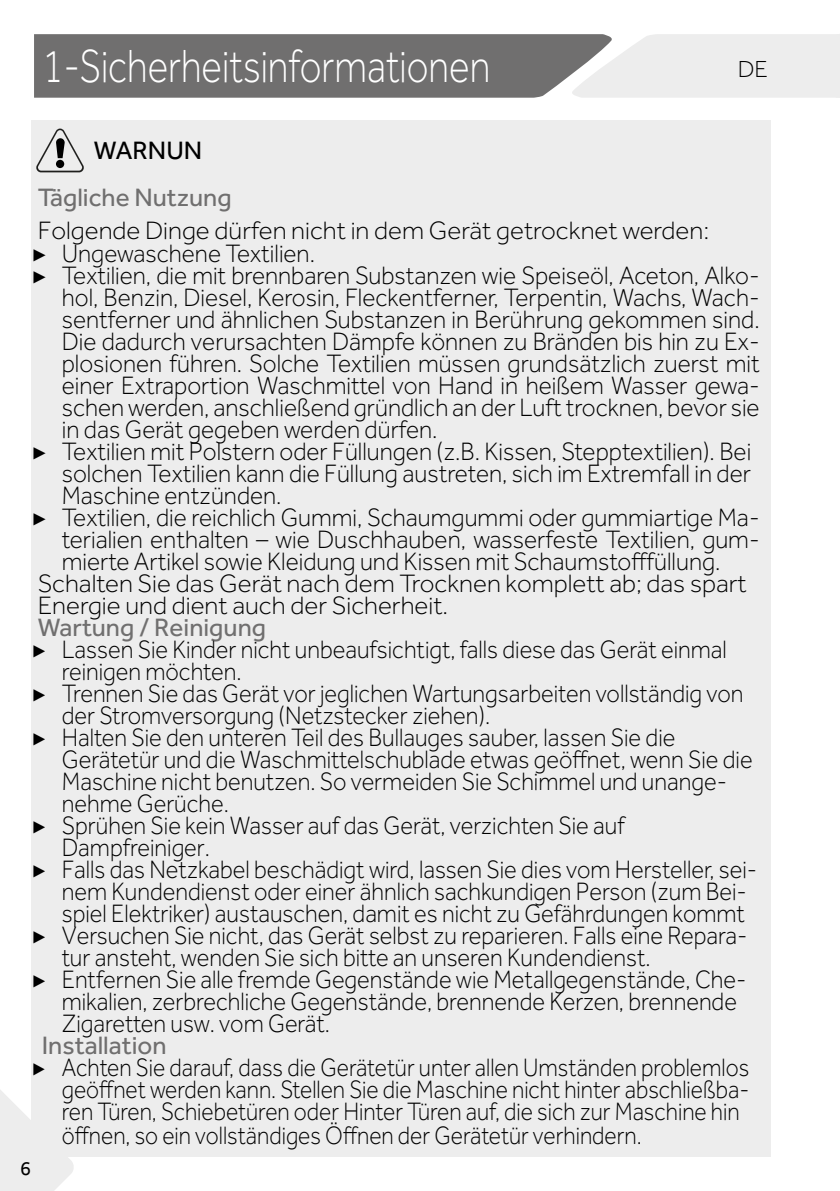
<style>
.page{position:relative;width:840px;height:1191px;background:#fff}
.page>*{position:absolute;margin:0;border:0;box-sizing:border-box;transform-origin:0 0}
.t1{font:300 48px "Effra";color:#fff;scale:.8 1}
.t2{font:300 26px "Effra";color:#000;scale:.91 1}
.t3{font:300 26px "Effra";color:#000;scale:.94 1}
.t4{font:300 26px "Effra";color:#000;scale:.88 1}
.t5{font:300 26px "Effra";color:#000}
.t6{font:26px "Effra";color:#706f6f}
.t7{font:26px "Effra";color:#000}
.t8{font:300 24px "Effra";color:#000}
.t9{font:20px "Effra";color:#000}
.s1{font-family:"Minion Pro";font-weight:400}
</style>
<div class="page">
<svg style="left:34px;top:34px;width:805px;height:64px;background:#999898"></svg>
<svg style="left:0;top:1045px;width:74px;height:146px"></svg>
<div style="left:32px;top:120px;width:738px;height:1037px;background:#ededed"></div>
<svg style="left:36px;top:129px;width:48px;height:43px"></svg>
<div style="left:56px;top:160px;width:8px;height:8px;background:#000;border-radius:50%"></div>
<h1 class="t1" style="left:43px;top:39px;width:560px">1-Sicherheitsinformationen</h1>
<p class="t8" style="left:737px;top:55px;width:32px">DE</p>
<p class="t7" style="left:94px;top:136px;width:110px">WARNUN</p>
<p class="t6" style="left:38px;top:182px;width:195px">Tägliche Nutzung</p>
<p class="t5" style="left:38px;top:216px;width:672px">Folgende Dinge dürfen nicht in dem Gerät getrocknet werden:</p>
<p class="t3" style="left:32px;top:238px;width:303px"><span class="s1">▶</span> Ungewaschene Textilien.</p>
<p class="t3" style="left:32px;top:260px;width:775px"><span class="s1">▶</span> Textilien, die mit brennbaren Substanzen wie Speiseöl, Aceton, Alko-</p>
<p class="t3" style="left:62px;top:282px;width:743px">hol, Benzin, Diesel, Kerosin, Fleckentferner, Terpentin, Wachs, Wach-</p>
<p class="t3" style="left:62px;top:304px;width:743px">sentferner und ähnlichen Substanzen in Berührung gekommen sind.</p>
<p class="t3" style="left:62px;top:326px;width:743px">Die dadurch verursachten Dämpfe können zu Bränden bis hin zu Ex-</p>
<p class="t3" style="left:62px;top:348px;width:743px">plosionen führen. Solche Textilien müssen grundsätzlich zuerst mit</p>
<p class="t3" style="left:62px;top:370px;width:743px">einer Extraportion Waschmittel von Hand in heißem Wasser gewa-</p>
<p class="t3" style="left:62px;top:392px;width:743px">schen werden, anschließend gründlich an der Luft trocknen, bevor sie</p>
<p class="t3" style="left:62px;top:414px;width:401px">in das Gerät gegeben werden dürfen.</p>
<p class="t3" style="left:32px;top:436px;width:766px"><span class="s1">▶</span> Textilien mit Polstern oder Füllungen (z.B. Kissen, Stepptextilien). Bei</p>
<p class="t3" style="left:62px;top:458px;width:734px">solchen Textilien kann die Füllung austreten, sich im Extremfall in der</p>
<p class="t3" style="left:62px;top:480px;width:235px">Maschine entzünden.</p>
<p class="t3" style="left:32px;top:502px;width:775px"><span class="s1">▶</span> Textilien, die reichlich Gummi, Schaumgummi oder gummiartige Ma-</p>
<p class="t3" style="left:62px;top:524px;width:743px">terialien enthalten – wie Duschhauben, wasserfeste Textilien, gum-</p>
<p class="t3" style="left:62px;top:546px;width:701px">mierte Artikel sowie Kleidung und Kissen mit Schaumstofffüllung.</p>
<p class="t5" style="left:38px;top:568px;width:710px">Schalten Sie das Gerät nach dem Trocknen komplett ab; das spart</p>
<p class="t5" style="left:38px;top:590px;width:412px">Energie und dient auch der Sicherheit.</p>
<p class="t6" style="left:38px;top:612px;width:230px">Wartung / Reinigung</p>
<p class="t2" style="left:32px;top:634px;width:764px"><span class="s1">▶</span> Lassen Sie Kinder nicht unbeaufsichtigt, falls diese das Gerät einmal</p>
<p class="t2" style="left:62px;top:656px;width:199px">reinigen möchten.</p>
<p class="t2" style="left:32px;top:678px;width:783px"><span class="s1">▶</span> Trennen Sie das Gerät vor jeglichen Wartungsarbeiten vollständig von</p>
<p class="t2" style="left:62px;top:700px;width:472px">der Stromversorgung (Netzstecker ziehen).</p>
<p class="t2" style="left:32px;top:722px;width:708px"><span class="s1">▶</span> Halten Sie den unteren Teil des Bullauges sauber, lassen Sie die</p>
<p class="t2" style="left:62px;top:744px;width:760px">Gerätetür und die Waschmittelschublade etwas geöffnet, wenn Sie die</p>
<p class="t2" style="left:62px;top:766px;width:732px">Maschine nicht benutzen. So vermeiden Sie Schimmel und unange-</p>
<p class="t2" style="left:62px;top:788px;width:185px">nehme Gerüche.</p>
<p class="t2" style="left:32px;top:810px;width:652px"><span class="s1">▶</span> Sprühen Sie kein Wasser auf das Gerät, verzichten Sie auf</p>
<p class="t2" style="left:62px;top:832px;width:164px">Dampfreiniger.</p>
<p class="t2" style="left:32px;top:854px;width:798px"><span class="s1">▶</span> Falls das Netzkabel beschädigt wird, lassen Sie dies vom Hersteller, sei-</p>
<p class="t2" style="left:62px;top:876px;width:753px">nem Kundendienst oder einer ähnlich sachkundigen Person (zum Bei-</p>
<p class="t2" style="left:62px;top:898px;width:751px">spiel Elektriker) austauschen, damit es nicht zu Gefährdungen kommt</p>
<p class="t2" style="left:32px;top:920px;width:787px"><span class="s1">▶</span> Versuchen Sie nicht, das Gerät selbst zu reparieren. Falls eine Repara-</p>
<p class="t2" style="left:62px;top:942px;width:648px">tur ansteht, wenden Sie sich bitte an unseren Kundendienst.</p>
<p class="t2" style="left:32px;top:964px;width:786px"><span class="s1">▶</span> Entfernen Sie alle fremde Gegenstände wie Metallgegenstände, Che-</p>
<p class="t2" style="left:62px;top:986px;width:743px">mikalien, zerbrechliche Gegenstände, brennende Kerzen, brennende</p>
<p class="t2" style="left:62px;top:1008px;width:296px">Zigaretten usw. vom Gerät.</p>
<p class="t6" style="left:42px;top:1030px;width:126px">Installation</p>
<p class="t4" style="left:32px;top:1052px;width:816px"><span class="s1">▶</span> Achten Sie darauf, dass die Gerätetür unter allen Umständen problemlos</p>
<p class="t4" style="left:62px;top:1074px;width:782px">geöffnet werden kann. Stellen Sie die Maschine nicht hinter abschließba-</p>
<p class="t4" style="left:62px;top:1096px;width:771px">ren Türen, Schiebetüren oder Hinter Türen auf, die sich zur Maschine hin</p>
<p class="t4" style="left:62px;top:1120px;width:660px">öffnen, so ein vollständiges Öffnen der Gerätetür verhindern.</p>
<p class="t9" style="left:20px;top:1156px;width:12px">6</p>
</div>
